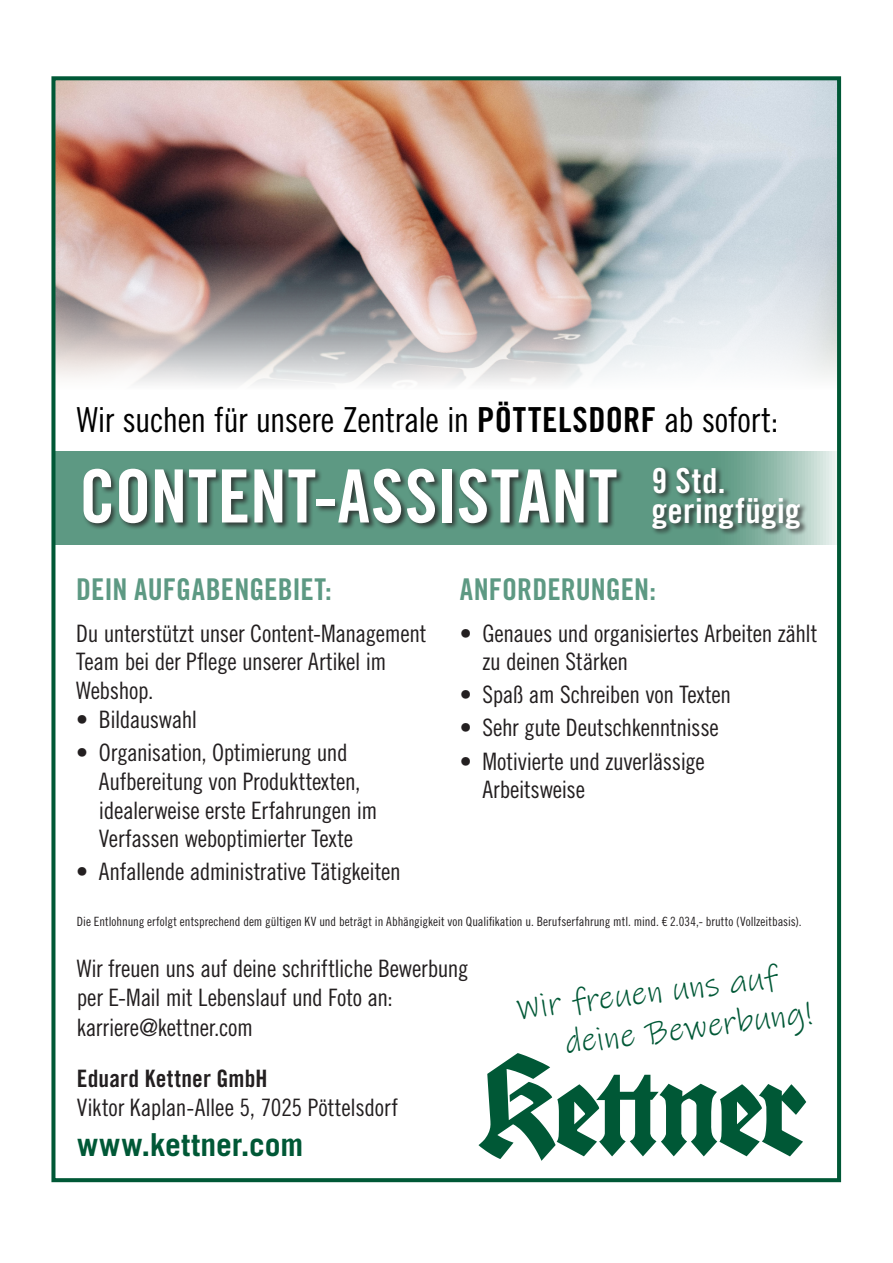
<style>
.page{position:relative;width:893px;height:1263px;background:#fff}
.page>*{position:absolute;margin:0;border:0;box-sizing:border-box;transform-origin:0 0}
.t1{font:73.5px "Trade Gothic LT Std Bd Cn 20";letter-spacing:.01em;color:#fff}
.t2{font:34.5px "Trade Gothic LT Std Cn 18";letter-spacing:-.01em;color:#000}
.t3{font:34.5px/30px "Trade Gothic LT Std Bd Cn 20";letter-spacing:.015em;color:#fff}
.t4{font:33.3px/39.9px "Ink Free";color:#005836}
.t5{font:700 31.65px "Trade Gothic LT Std";letter-spacing:.005em;color:#005836}
.t6{font:30px "Trade Gothic LT Std Bd Cn 20";color:#5d9983}
.t7{font:24px/28.8px "Trade Gothic LT Std Cn 18";letter-spacing:-.015em;color:#231f20}
.t8{font:24px "Trade Gothic LT Std Bd Cn 20";letter-spacing:.005em;color:#231f20}
.t9{font:12.75px "Trade Gothic LT Std Cn 18";color:#231f20}
.s1{font-family:"Trade Gothic LT Std Bd Cn 20"}
</style>
<div class="page">
<svg style="left:56px;top:451px;width:780px;height:94px;background:#6ba28d"></svg>
<img style="left:56px;top:81px;width:780px;height:304px">
<div style="left:51px;top:76px;width:790px;height:1106px;border:4px solid #005836"></div>
<div style="left:82px;top:468px;width:542px;height:62px;background:#231f20;opacity:.75"></div>
<svg style="left:479px;top:1053px;width:327px;height:108px"></svg>
<div style="left:651px;top:466px;width:157px;height:70px;background:#231f20;opacity:.75"></div>
<h2 class="t2" style="left:77px;top:399px;width:703px">Wir suchen für unsere Zentrale in <span class="s1">PÖTTELSDORF</span> ab sofort:</h2>
<h1 class="t1" style="left:79px;top:452px;width:540px">CONTENT-ASSISTANT</h1>
<h2 class="t3" style="left:652px;top:465px;width:150px">9 Std. geringfügig</h2>
<p class="t6" style="left:76px;top:571px;width:257px">DEIN AUFGABENGEBIET:</p>
<p class="t7" style="left:76px;top:618px;width:352px">Du unterstützt unser Content-Management<br>Team bei der Pflege unserer Artikel im<br>Webshop.</p>
<p class="t7" style="left:76px;top:705px;width:122px">• Bildauswahl</p>
<p class="t7" style="left:99px;top:738px;width:280px;text-indent:-23px">• Organisation, Optimierung und Aufbereitung von Produkttexten, idealerweise erste Erfahrungen im Verfassen weboptimierter Texte</p>
<p class="t7" style="left:76px;top:857px;width:326px">• Anfallende administrative Tätigkeiten</p>
<p class="t6" style="left:460px;top:571px;width:198px">ANFORDERUNGEN:</p>
<p class="t7" style="left:482px;top:618px;width:336px;text-indent:-23px">• Genaues und organisiertes Arbeiten zählt zu deinen Stärken</p>
<p class="t7" style="left:460px;top:680px;width:273px">• Spaß am Schreiben von Texten</p>
<p class="t7" style="left:460px;top:713px;width:261px">• Sehr gute Deutschkenntnisse</p>
<p class="t7" style="left:482px;top:746px;width:224px;text-indent:-23px">• Motivierte und zuverlässige<br>Arbeitsweise</p>
<p class="t9" style="left:77px;top:914px;width:726px">Die Entlohnung erfolgt entsprechend dem gültigen KV und beträgt in Abhängigkeit von Qualifikation u. Berufserfahrung mtl. mind. € 2.034,- brutto (Vollzeitbasis).</p>
<p class="t7" style="left:77px;top:953px;width:393px;line-height:29.7px">Wir freuen uns auf deine schriftliche Bewerbung per E-Mail mit Lebenslauf und Foto an: karriere@kettner.com</p>
<p class="t8" style="left:77px;top:1063px;width:192px">Eduard Kettner GmbH</p>
<p class="t7" style="left:77px;top:1092px;width:323px">Viktor Kaplan-Allee 5, 7025 Pöttelsdorf</p>
<h3 class="t4" style="left:558px;top:983px;width:250px;text-indent:-44px;rotate:-7deg">Wir freuen uns auf deine Bewerbung!</h3>
<h3 class="t5" style="left:77px;top:1125px;width:228px">www.kettner.com</h3>
</div>
